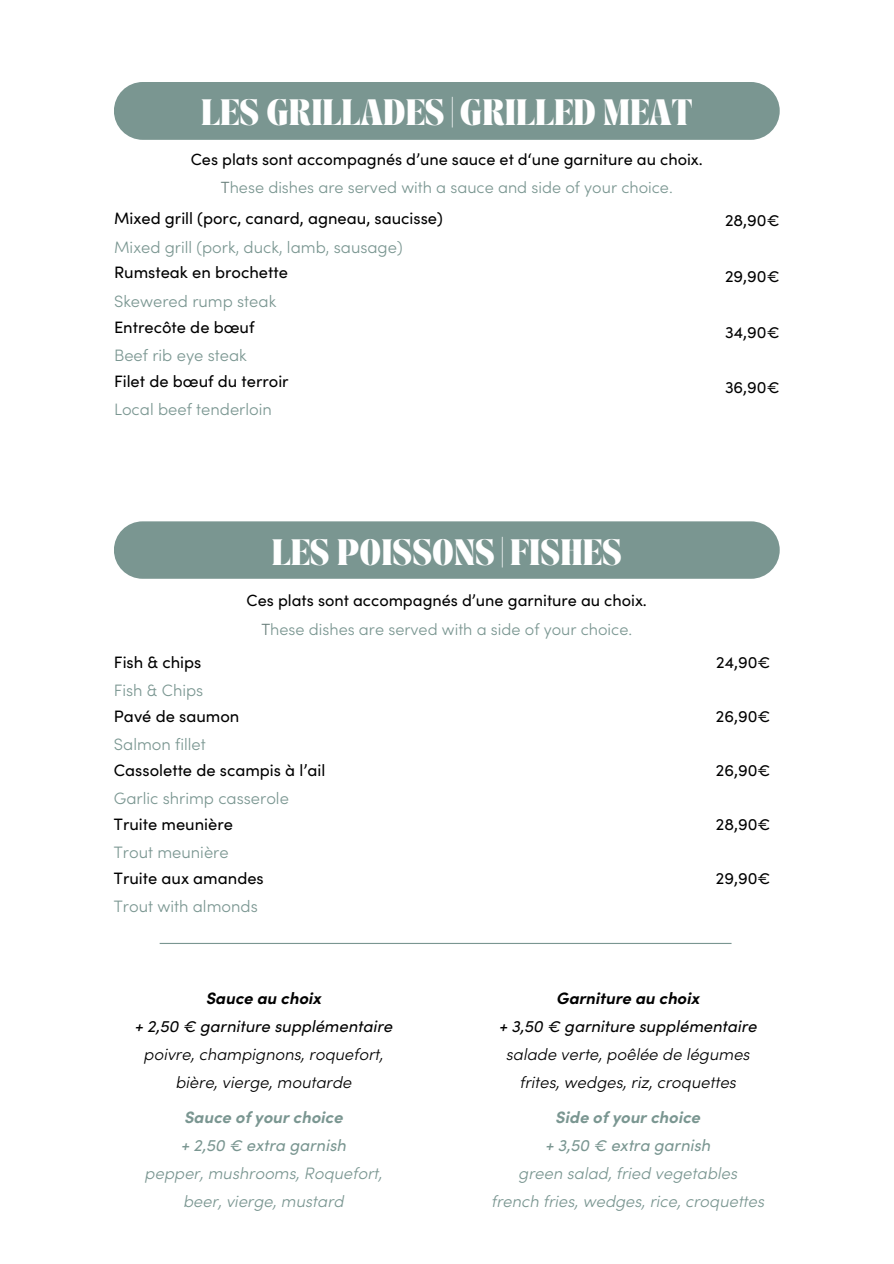
<style>
.page{position:relative;width:894px;height:1264px;background:#fff}
.page>*{position:absolute;margin:0;border:0;box-sizing:border-box;transform-origin:0 0}
.t1{font:700 22.5px "TANASHFORD";color:#fff}
.t2{font:16.5px "Sofia Pro";color:#000}
.t3{font:300 16.5px "Sofia Pro";color:#7a9691}
.t4{font:italic 300 16.5px "Sofia Pro";color:#7a9691}
.t5{font:italic 300 16.5px "Sofia Pro";color:#000}
.t6{font:italic 16.5px "Sofia Pro";color:#000}
.t7{font:italic 16.5px "Sofia Pro";color:#7a9691}
.t8{font:italic 700 16.5px "Sofia Pro";color:#7a9691}
.t9{font:italic 700 16.5px "Sofia Pro";color:#000}
.t10{font:16.2px "Sofia Pro";color:#000}
.t11{font:300 16.2px "Sofia Pro";color:#7a9691}
.s1{color:#677d79}
</style>
<div class="page">
<div style="left:114px;top:521px;width:665px;height:57px;background:#7a9691;border-radius:29px"></div>
<div style="left:114px;top:82px;width:665px;height:58px;background:#7a9691;border-radius:29px"></div>
<hr style="left:160px;top:942px;width:571px;height:2px;background:#7a9691">
<p class="t1" style="left:201px;top:98px;width:492px">LES GRILLADES | GRILLED MEAT</p>
<p class="t10" style="left:191px;top:153px;width:513px">Ces plats sont accompagnés d’une sauce et d‘une garniture au choix.</p>
<p class="t11" style="left:221px;top:181px;width:453px"><span class="s1">T</span>hese dishes are served with a sauce and side of your choice.</p>
<p class="t2" style="left:114px;top:212px;width:330px">Mixed grill (porc, canard, agneau, saucisse)</p>
<p class="t3" style="left:114px;top:240px;width:290px">Mixed grill (pork, duck, lamb, sausage)</p>
<p class="t2" style="left:114px;top:266px;width:175px">Rumsteak en brochette</p>
<p class="t3" style="left:114px;top:294px;width:164px">Skewered rump steak</p>
<p class="t2" style="left:114px;top:320px;width:142px">Entrecôte de bœuf</p>
<p class="t3" style="left:114px;top:348px;width:134px">Beef rib eye steak</p>
<p class="t2" style="left:114px;top:374px;width:176px">Filet de bœuf du terroir</p>
<p class="t3" style="left:114px;top:402px;width:159px">Local beef tenderloin</p>
<p class="t2" style="left:724px;top:214px;width:56px">28,90€</p>
<p class="t2" style="left:725px;top:270px;width:56px">29,90€</p>
<p class="t2" style="left:725px;top:326px;width:56px">34,90€</p>
<p class="t2" style="left:724px;top:381px;width:56px">36,90€</p>
<h1 class="t1" style="left:272px;top:538px;width:351px">LES POISSONS | FISHES</h1>
<p class="t10" style="left:246px;top:594px;width:401px">Ces plats sont accompagnés d’une garniture au choix.</p>
<p class="t11" style="left:261px;top:622px;width:372px"><span class="s1">T</span>hese dishes are served with a side of your choice.</p>
<p class="t2" style="left:114px;top:656px;width:89px">Fish &amp; chips</p>
<p class="t3" style="left:114px;top:684px;width:91px">Fish &amp; Chips</p>
<p class="t2" style="left:114px;top:710px;width:127px">Pavé de saumon</p>
<p class="t3" style="left:114px;top:738px;width:93px">Salmon fillet</p>
<p class="t2" style="left:114px;top:764px;width:213px">Cassolette de scampis à l’ail</p>
<h1 class="t3" style="left:114px;top:792px;width:176px">Garlic shrimp casserole</h1>
<p class="t2" style="left:114px;top:818px;width:121px">Truite meunière</p>
<p class="t3" style="left:114px;top:846px;width:116px">Trout meunière</p>
<p class="t2" style="left:114px;top:872px;width:151px">Truite aux amandes</p>
<p class="t3" style="left:114px;top:900px;width:145px">Trout with almonds</p>
<p class="t2" style="left:716px;top:656px;width:56px">24,90€</p>
<p class="t2" style="left:715px;top:710px;width:56px">26,90€</p>
<p class="t2" style="left:715px;top:764px;width:56px">26,90€</p>
<p class="t2" style="left:715px;top:818px;width:56px">28,90€</p>
<p class="t2" style="left:715px;top:872px;width:56px">29,90€</p>
<p class="t9" style="left:206px;top:992px;width:117px">Sauce au choix</p>
<p class="t6" style="left:134px;top:1020px;width:259px">+ 2,50 € garniture supplémentaire</p>
<p class="t5" style="left:143px;top:1047px;width:241px">poivre, champignons, roquefort,</p>
<p class="t5" style="left:175px;top:1075px;width:177px">bière, vierge, moutarde</p>
<p class="t8" style="left:184px;top:1111px;width:160px">Sauce of your choice</p>
<p class="t7" style="left:181px;top:1138px;width:167px">+ 2,50 € extra garnish</p>
<p class="t4" style="left:144px;top:1166px;width:239px">pepper, mushrooms, Roquefort,</p>
<p class="t4" style="left:183px;top:1194px;width:162px">beer, vierge, mustard</p>
<p class="t9" style="left:556px;top:992px;width:145px">Garniture au choix</p>
<p class="t6" style="left:498px;top:1020px;width:259px">+ 3,50 € garniture supplémentaire</p>
<p class="t5" style="left:505px;top:1047px;width:245px">salade verte, poêlée de légumes</p>
<p class="t5" style="left:519px;top:1075px;width:218px">frites, wedges, riz, croquettes</p>
<p class="t8" style="left:555px;top:1111px;width:146px">Side of your choice</p>
<p class="t7" style="left:545px;top:1138px;width:167px">+ 3,50 € extra garnish</p>
<p class="t4" style="left:518px;top:1166px;width:220px">green salad, fried vegetables</p>
<p class="t4" style="left:491px;top:1194px;width:274px">french fries, wedges, rice, croquettes</p>
</div>
